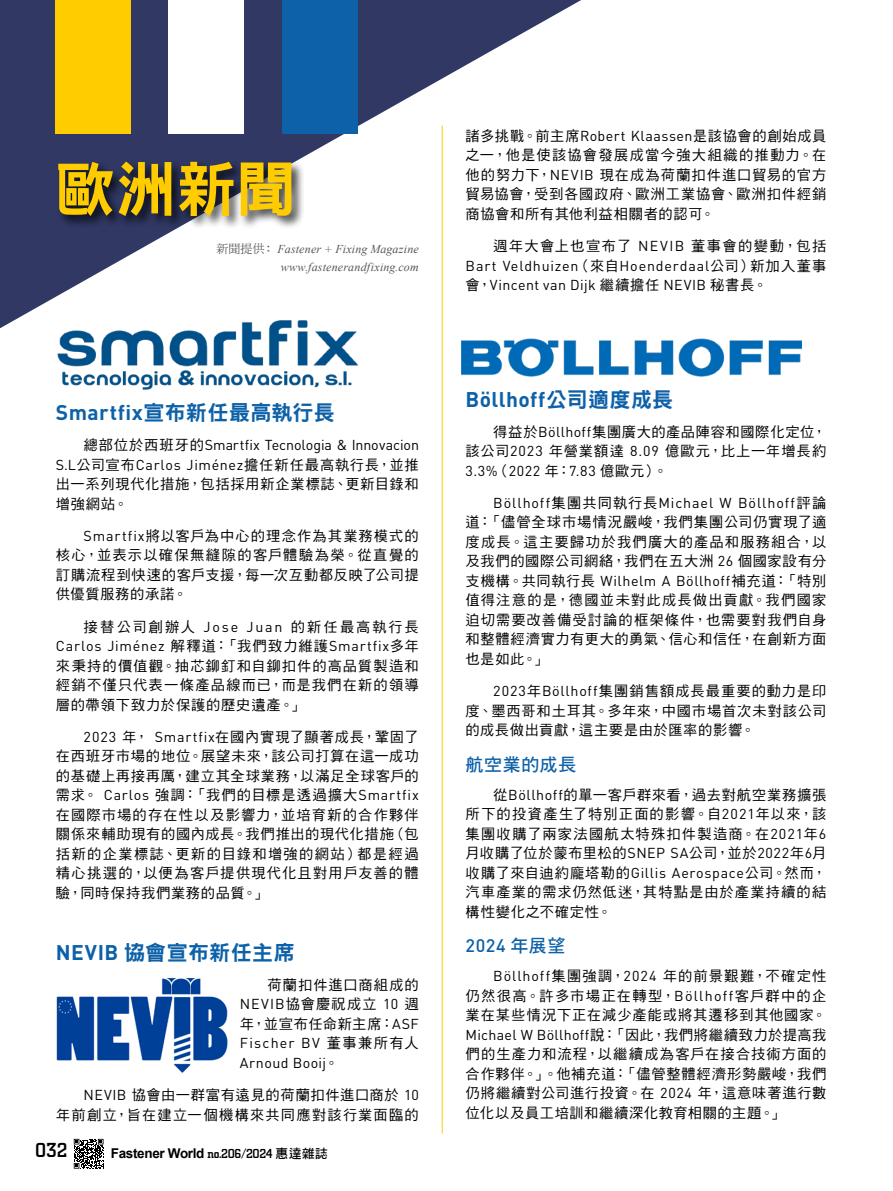
<style>
.page{position:relative;width:893px;height:1191px;background:#fff}
.page>*{position:absolute;margin:0;border:0;box-sizing:border-box;transform-origin:0 0}
.t1{font:60px "DF Hei Std W9";color:#fc0}
.t2{font:21px "DF Hei Std W9";letter-spacing:.015em;color:#0d61a8}
.t3{font:700 21px "DIN Pro";letter-spacing:.02em;color:#0d61a8}
.t4{font:500 21px "City D";color:#000}
.t5{font:500 18px "DIN Pro";color:#0d61a8}
.t6{font:18px "DF Hei Std W7";letter-spacing:.035em;color:#0d61a8}
.t7{font:14.25px/19.5px "DF Hei Std W5";letter-spacing:.06em;color:#000;text-align:justify}
.t8{font:14.25px/19.5px "DIN Pro";letter-spacing:.055em;color:#000}
.t9{font:14.25px/19.5px "DIN Pro";letter-spacing:.005em;color:#000;text-align:right}
.t10{font:14.25px "DF Hei Std W5";letter-spacing:.145em;color:#000}
.t11{font:14.25px "DF Hei Std W5";letter-spacing:.105em;color:#000}
.t12{font:700 13.5px "Arial";letter-spacing:-.025em;color:#000}
.t13{font:italic 12px/17.7px "Times New Roman";letter-spacing:.015em;color:#595757;text-align:right}
.s1{font-family:"DF Ming Std W5";font-style:normal}
.s2{font-family:"DIN Pro";font-weight:700}
.s3{font-family:"DF Hei Std W5"}
.s4{font-family:"DIN Pro"}
.s5{font-family:"City D";font-weight:500}
.s6{font-family:"DF Hei Std W7";font-weight:400;font-size:12.75px}
.s7{font-family:"DF Hei Std W9";font-weight:400}
.s8{font-family:"DF Hei Std W7";font-weight:400}
</style>
<div class="page">
<svg style="left:0;top:0;width:581px;height:328px"></svg>
<svg style="left:74px;top:1138px;width:30px;height:30px"></svg>
<div style="left:55px;top:0;width:76px;height:134px;background:#fc0"></div>
<div style="left:282px;top:0;width:76px;height:134px;background:#0d61a8"></div>
<div style="left:169px;top:0;width:75px;height:134px;background:#fff"></div>
<div style="left:56px;top:159px;width:250px;height:71px;background:#000;opacity:.75"></div>
<img style="left:56px;top:314px;width:328px;height:76px">
<img style="left:56px;top:977px;width:172px;height:96px">
<hr style="left:442px;top:125px;width:1px;height:1008px;background:#fc0">
<img style="left:461px;top:338px;width:340px;height:39px">
<h1 class="t1" style="left:55px;top:156px;width:243px">歐洲新聞</h1>
<p class="t13" style="left:216px;top:240px;width:204px"><span class="s1">新聞提供：</span> Fastener + Fixing Magazine www.fastenerandfixing.com</p>
<h2 class="t2" style="left:56px;top:401px;width:280px"><span class="s2">Smartfix</span>宣布新任最高執行長</h2>
<p class="t9" style="left:56px;top:434px;width:365px"><span class="s3">總部位於西班牙的</span>Smartfix Tecnologia &amp; Innovacion<br>S.L<span class="s3">公司宣布</span>Carlos Jiménez<span class="s3">擔任新任最高執行長，並推</span></p>
<p class="t7" style="left:56px;top:474px;width:364px">出一系列現代化措施，包括採用新企業標誌、更新目錄和增強網站。</p>
<p class="t7" style="left:56px;top:526px;width:364px;text-indent:28px"><span class="s4">Smartfix</span>將以客戶為中心的理念作為其業務模式的核心，並表示以確保無縫隙的客戶體驗為榮。從直覺的訂購流程到快速的客戶支援，每一次互動都反映了公司提供優質服務的承諾。</p>
<p class="t10" style="left:84px;top:619px;width:337px">接替公司創辦人 <span class="s4">Jose Juan</span> 的新任最高執行長</p>
<p class="t8" style="left:56px;top:635px;width:364px">Carlos Jiménez <span class="s3">解釋道：「我們致力維護</span>Smartfix<span class="s3">多年</span></p>
<p class="t7" style="left:56px;top:655px;width:364px">來秉持的價值觀。抽芯鉚釘和自鉚扣件的高品質製造和經銷不僅只代表一條產品線而已，而是我們在新的領導層的帶領下致力於保護的歷史遺產。」</p>
<p class="t7" style="left:56px;top:727px;width:364px;text-indent:28px"><span class="s4">2023</span> 年， <span class="s4">Smartfix</span>在國內實現了顯著成長，鞏固了在西班牙市場的地位。展望未來，該公司打算在這一成功的基礎上再接再厲，建立其全球業務，以滿足全球客戶的需求。 <span class="s4">Carlos</span> 強調：「我們的目標是透過擴大<span class="s4">Smartfix</span>在國際市場的存在性以及影響力，並培育新的合作夥伴關係來輔助現有的國內成長。我們推出的現代化措施（包括新的企業標誌、更新的目錄和增強的網站）都是經過精心挑選的，以便為客戶提供現代化且對用戶友善的體驗，同時保持我們業務的品質。」</p>
<h2 class="t2" style="left:56px;top:941px;width:240px"><span class="s2">NEVIB</span> 協會宣布新任主席</h2>
<p class="t7" style="left:267px;top:974px;width:153px">荷蘭扣件進口商組成的</p>
<p class="t8" style="left:240px;top:993px;width:180px">NEVIB<span class="s3">協會慶祝成立</span> 10 <span class="s3">週</span></p>
<p class="t7" style="left:240px;top:1013px;width:180px">年，並宣布任命新主席：<span class="s4">ASF</span></p>
<p class="t8" style="left:240px;top:1032px;width:180px">Fischer BV <span class="s3">董事兼所有人<br></span>Arnoud Booij<span class="s3">。</span></p>
<p class="t7" style="left:56px;top:1085px;width:364px;text-align:right"><span class="s4">NEVIB</span> 協會由一群富有遠見的荷蘭扣件進口商於 <span class="s4">10<br></span>年前創立，旨在建立一個機構來共同應對該行業面臨的</p>
<h2 class="t4" style="left:35px;top:1138px;width:34px">032</h2>
<p class="t12" style="left:111px;top:1144px;width:219px">Fastener World <span class="s5">no.206/2024</span> <span class="s6">惠達雜誌</span></p>
<p class="t7" style="left:466px;top:126px;width:362px">諸多挑戰。前主席<span class="s4">Robert Klaassen</span>是該協會的創始成員之一，他是使該協會發展成當今強大組織的推動力。在他的努力下，<span class="s4">NEVIB</span> 現在成為荷蘭扣件進口貿易的官方貿易協會，受到各國政府、歐洲工業協會、歐洲扣件經銷商協會和所有其他利益相關者的認可。</p>
<p class="t11" style="left:493px;top:238px;width:335px">週年大會上也宣布了 <span class="s4">NEVIB</span> 董事會的變動，包括</p>
<p class="t8" style="left:466px;top:255px;width:362px">Bart Veldhuizen<span class="s3">（來自</span>Hoenderdaal<span class="s3">公司）新加入董事會，</span>Vincent van Dijk <span class="s3">繼續擔任</span> NEVIB <span class="s3">秘書長。</span></p>
<h2 class="t3" style="left:466px;top:385px;width:209px">Böllhoff<span class="s7">公司適度成長</span></h2>
<p class="t7" style="left:466px;top:421px;width:362px;text-align:right">得益於<span class="s4">Böllhoff</span>集團廣大的產品陣容和國際化定位，<br>該公司<span class="s4">2023</span> 年營業額達 <span class="s4">8.09</span> 億歐元，比上一年增長約</p>
<p class="t8" style="left:466px;top:460px;width:204px">3.3%<span class="s3">（</span>2022 <span class="s3">年：</span>7.83 <span class="s3">億歐元）。</span></p>
<p class="t8" style="left:493px;top:492px;width:335px">Böllhoff<span class="s3">集團共同執行長</span>Michael W Böllhoff<span class="s3">評論</span></p>
<p class="t7" style="left:466px;top:512px;width:362px">道：「儘管全球市場情況嚴峻，我們集團公司仍實現了適度成長。這主要歸功於我們廣大的產品和服務組合，以及我們的國際公司網絡，我們在五大洲 <span class="s4">26</span> 個國家設有分支機構。共同執行長 <span class="s4">Wilhelm A Böllhoff</span>補充道：「特別值得注意的是，德國並未對此成長做出貢獻。我們國家迫切需要改善備受討論的框架條件，也需要對我們自身和整體經濟實力有更大的勇氣、信心和信任，在創新方面也是如此。」</p>
<p class="t7" style="left:466px;top:681px;width:362px;text-indent:28px"><span class="s4">2023</span>年<span class="s4">Böllhoff</span>集團銷售額成長最重要的動力是印度、墨西哥和土耳其。多年來，中國市場首次未對該公司的成長做出貢獻，這主要是由於匯率的影響。</p>
<p class="t6" style="left:466px;top:754px;width:112px">航空業的成長</p>
<p class="t7" style="left:466px;top:784px;width:362px;text-indent:28px">從<span class="s4">Böllhoff</span>的單一客戶群來看，過去對航空業務擴張所下的投資產生了特別正面的影響。自<span class="s4">2021</span>年以來，該集團收購了兩家法國航太特殊扣件製造商。在<span class="s4">2021</span>年<span class="s4">6</span>月收購了位於蒙布里松的<span class="s4">SNEP SA</span>公司，並於<span class="s4">2022</span>年<span class="s4">6</span>月收購了來自迪約龐塔勒的<span class="s4">Gillis Aerospace</span>公司。然而，汽車產業的需求仍然低迷，其特點是由於產業持續的結構性變化之不確定性。</p>
<p class="t5" style="left:466px;top:933px;width:101px">2024 <span class="s8">年展望</span></p>
<p class="t7" style="left:466px;top:966px;width:362px;text-indent:28px"><span class="s4">Böllhoff</span>集團強調，<span class="s4">2024</span> 年的前景艱難，不確定性仍然很高。許多市場正在轉型，<span class="s4">Böllhoff</span>客戶群中的企業在某些情況下正在減少產能或將其遷移到其他國家。<span class="s4">Michael W Böllhoff</span>說：「因此，我們將繼續致力於提高我們的生產力和流程，以繼續成為客戶在接合技術方面的合作夥伴。」。他補充道：「儘管整體經濟形勢嚴峻，我們仍將繼續對公司進行投資。在 <span class="s4">2024</span> 年，這意味著進行數位化以及員工培訓和繼續深化教育相關的主題。」</p>
</div>
